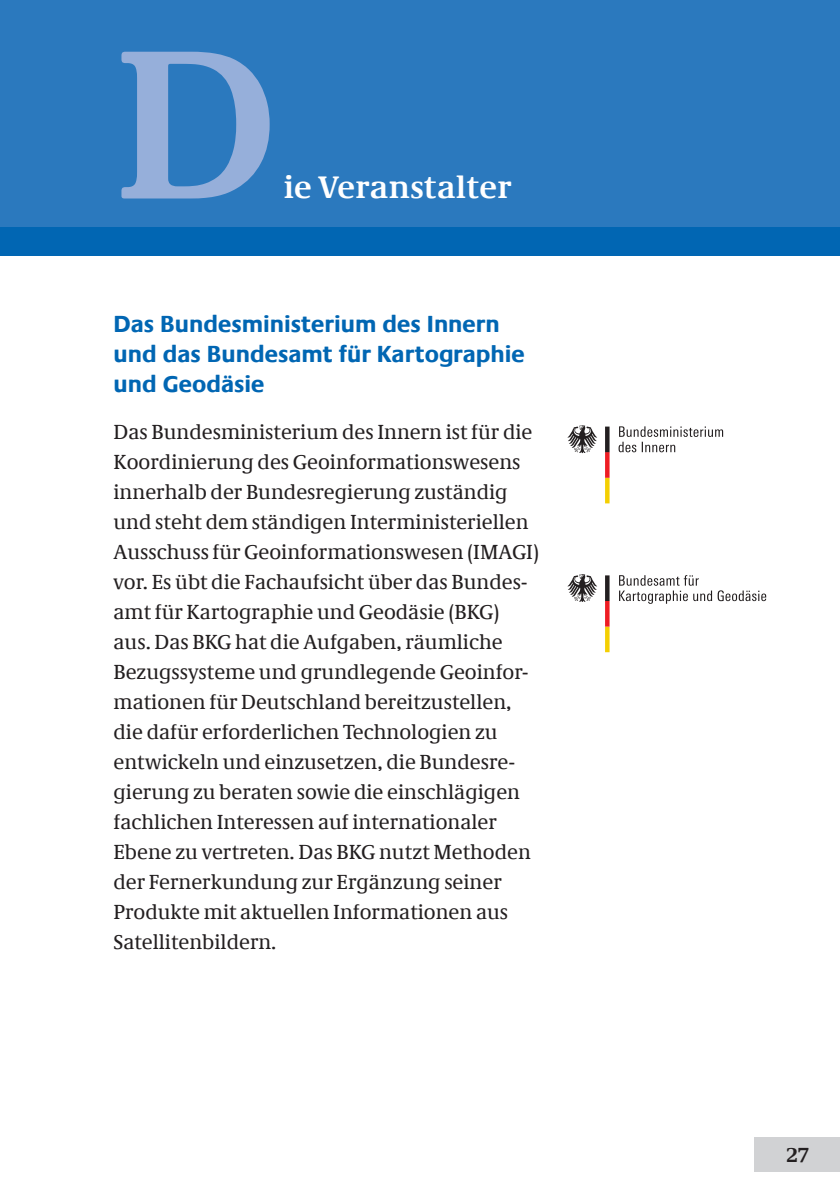
<style>
.page{position:relative;width:840px;height:1191px;background:#fff}
.page>*{position:absolute;margin:0;border:0;box-sizing:border-box;transform-origin:0 0}
.t1{font:700 220px "Neue Demos";color:#96afda}
.t2{font:700 32px "Neue Demos";letter-spacing:.01em;color:#fff}
.t3{font:700 24px/30px "Neue Praxis";color:#0166b3}
.t4{font:21px/30px "Neue Demos";color:#231f20}
.t5{font:700 21px "Neue Demos";color:#231f20}
</style>
<div class="page">
<div style="left:0;top:0;width:839px;height:227px;background:#2b79be"></div>
<div style="left:0;top:227px;width:839px;height:28px;background:#0166b3"></div>
<div style="left:754px;top:1137px;width:85px;height:34px;background:#d1d2d4"></div>
<svg style="left:567px;top:425px;width:30px;height:28px"></svg>
<svg style="left:605px;top:426px;width:4px;height:77px"></svg>
<svg style="left:618px;top:426px;width:104px;height:26px"></svg>
<svg style="left:567px;top:574px;width:30px;height:28px"></svg>
<svg style="left:605px;top:575px;width:4px;height:77px"></svg>
<svg style="left:619px;top:575px;width:92px;height:29px"></svg>
<svg style="left:717px;top:590px;width:48px;height:11px"></svg>
<p class="t1" style="left:113px;top:-9px;width:167px">D</p>
<p class="t2" style="left:283px;top:168px;width:229px">ie Veranstalter</p>
<p class="t3" style="left:113px;top:308px;width:413px">Das Bundesministerium des Innern und das Bundesamt für Kartographie und Geodäsie</p>
<p class="t4" style="left:113px;top:416px;width:427px">Das Bundesministerium des Innern ist für die Koordinierung des Geoinformationswesens innerhalb der Bundesregierung zuständig und steht dem ständigen Interministeriellen Ausschuss für Geoinformationswesen (IMAGI) vor. Es übt die Fachaufsicht über das Bundes&shy;amt für Kartographie und Geodäsie (BKG) aus. Das BKG hat die Aufgaben, räumliche Bezugssysteme und grundlegende Geoinfor&shy;mationen für Deutschland bereitzustellen, die dafür erforderlichen Technologien zu entwickeln und einzusetzen, die Bundesre&shy;gierung zu beraten sowie die einschlägigen fachlichen Interessen auf internationaler Ebene zu vertreten. Das BKG nutzt Methoden der Fernerkundung zur Ergänzung seiner Produkte mit aktuellen Informationen aus Satellitenbildern.</p>
<p class="t5" style="left:786px;top:1142px;width:24px">27</p>
</div>
